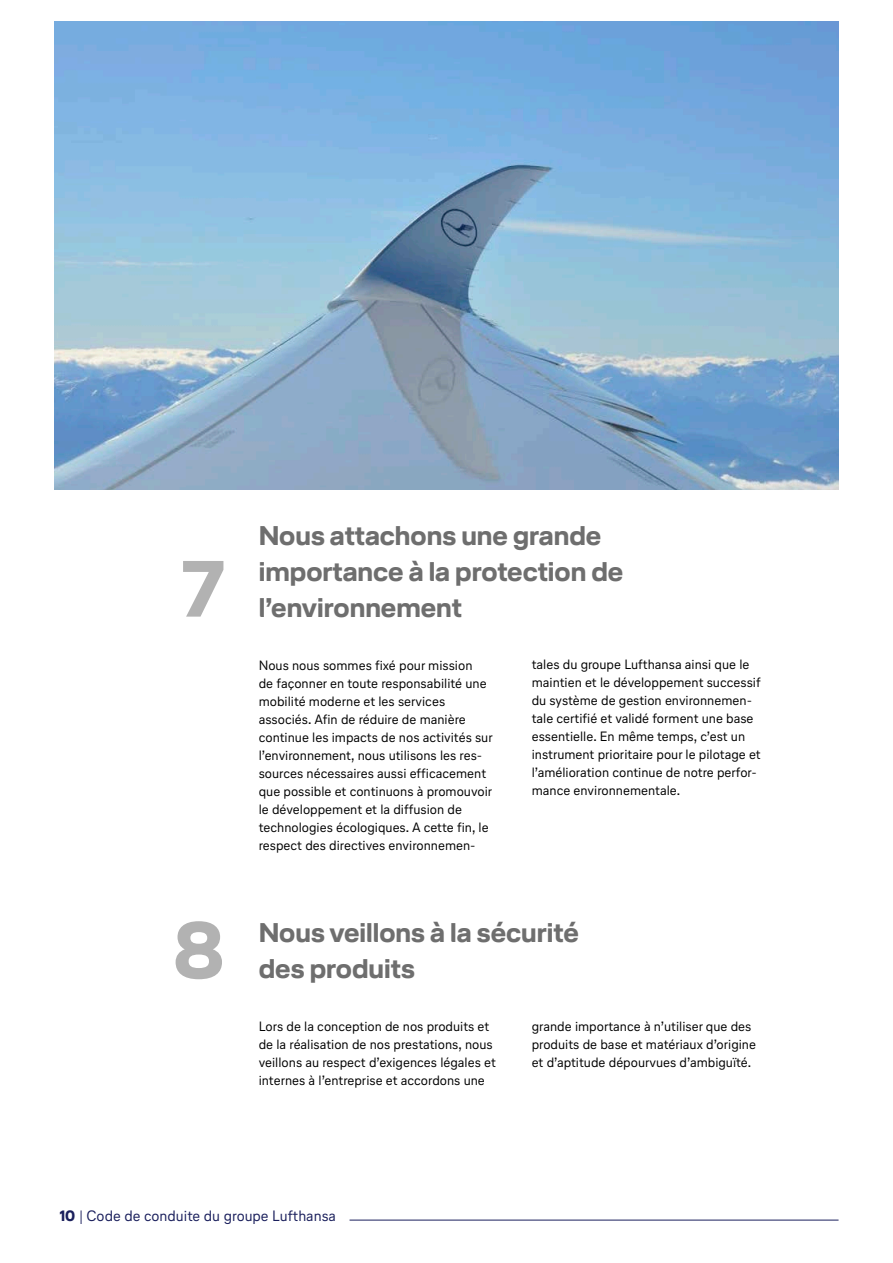
<style>
.page{position:relative;width:893px;height:1263px;background:#fff}
.page>*{position:absolute;margin:0;border:0;box-sizing:border-box;transform-origin:0 0}
.t1{font:700 79.5px "Lufthansa Head";color:#b2b2b2}
.t2{font:700 27px/36px "Lufthansa Head";color:#6e6e6e}
.t3{font:15px "Lufthansa Text";color:#1a1f5c}
.t4{font:13.5px/18px "Lufthansa Text";color:#000}
.s1{font-family:"Lufthansa Head";font-weight:700}
</style>
<div class="page">
<img style="left:54px;top:21px;width:785px;height:468px">
<hr style="left:350px;top:1220px;width:488px;height:1px;background:#1a1f5c">
<h1 class="t1" style="left:182px;top:533px;width:45px">7</h1>
<h1 class="t1" style="left:173px;top:894px;width:53px">8</h1>
<h2 class="t2" style="left:259px;top:516px;width:366px">Nous attachons une grande importance à la protection de l’environnement</h2>
<p class="t4" style="left:259px;top:655px;width:236px">Nous nous sommes fixé pour mission<br>de façonner en toute responsabilité une mobilité moderne et les services associés. Afin de réduire de manière continue les impacts de nos activités sur l’environnement, nous utilisons les res&shy;sources nécessaires aussi efficacement que possible et continuons à promouvoir le développement et la diffusion de technologies écologiques. A cette fin, le respect des directives environnemen-</p>
<p class="t4" style="left:532px;top:655px;width:230px">tales du groupe Lufthansa ainsi que le maintien et le développement successif du système de gestion environnemen&shy;tale certifié et validé forment une base essentielle. En même temps, c’est un instrument prioritaire pour le pilotage et l’amélioration continue de notre perfor&shy;mance environnementale.</p>
<h2 class="t2" style="left:259px;top:914px;width:322px">Nous veillons à la sécurité des produits</h2>
<p class="t4" style="left:259px;top:1017px;width:239px">Lors de la conception de nos produits et de la réalisation de nos prestations, nous veillons au respect d’exigences légales et internes à l’entreprise et accordons une</p>
<p class="t4" style="left:532px;top:1017px;width:226px">grande importance à n’utiliser que des produits de base et matériaux d’origine et d’aptitude dépourvues d’ambiguïté.</p>
<p class="t3" style="left:60px;top:1206px;width:278px"><span class="s1">10</span> | Code de conduite du groupe Lufthansa</p>
</div>
